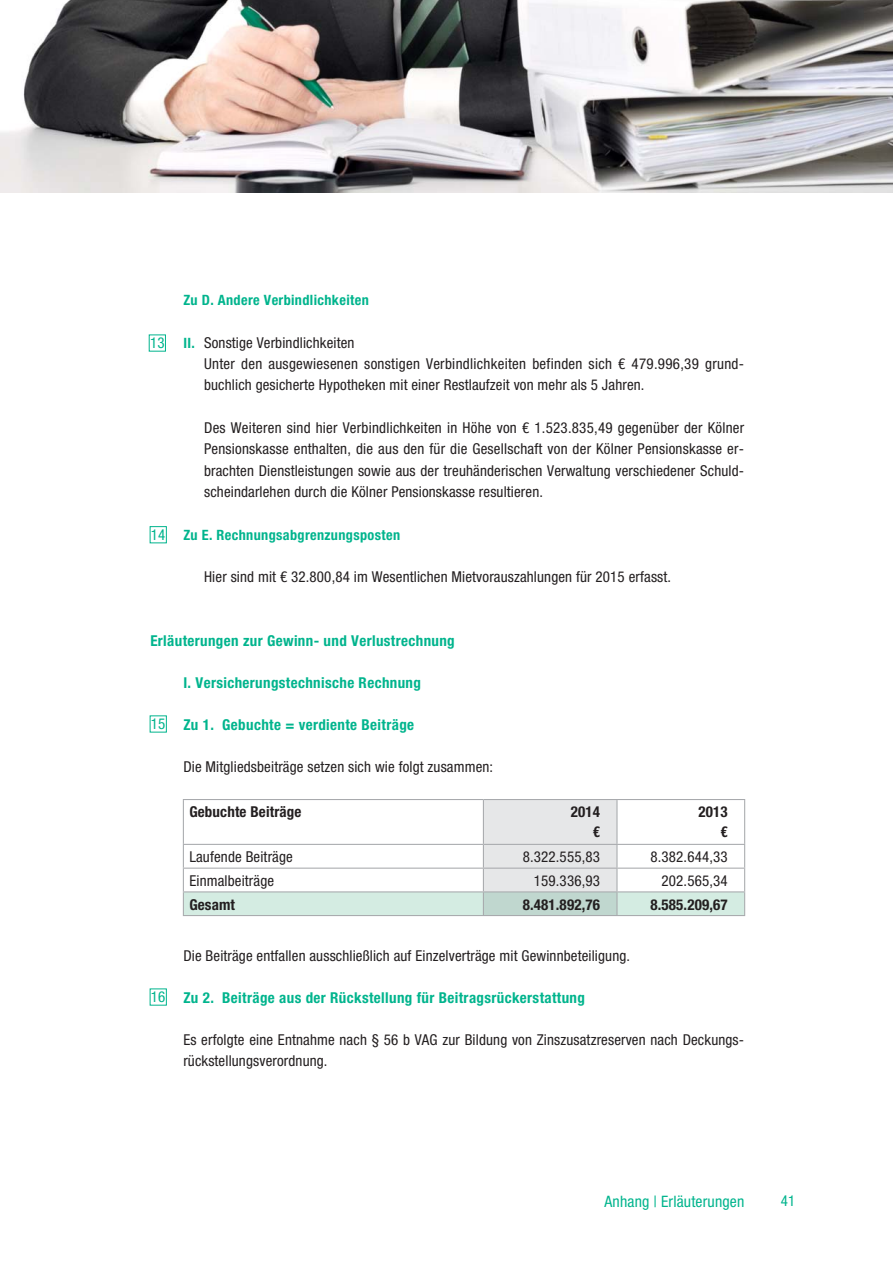
<style>
.page{position:relative;width:893px;height:1263px;background:#fff}
.page>*{position:absolute;margin:0;border:0;box-sizing:border-box;transform-origin:0 0}
.t1{font:condensed 15.75px "Helvetica Neue LT";letter-spacing:.01em;color:#00b48d}
.t2{font:condensed 15px/21.3px "Helvetica Neue LT";letter-spacing:.01em;color:#231f20}
.t3{font:700 condensed 15px "Helvetica Neue LT";letter-spacing:.025em;color:#00b48d}
.t4{font:700 condensed 15px/19.5px "Helvetica Neue LT";letter-spacing:.01em;color:#231f20;text-align:right}
.t5{font:condensed 15px "Helvetica Neue LT";letter-spacing:.01em;color:#00b48d}
.t6{font:700 condensed 14.25px "Helvetica Neue LT";letter-spacing:.025em;color:#00b48d}
.s1{font-weight:700;font-size:14.25px;color:#00b48d}
</style>
<div class="page">
<img style="left:0;top:0;width:893px;height:193px">
<svg style="left:183px;top:799px;width:562px;height:116px"></svg>
<hr style="left:183px;top:915px;width:562px;height:1px;background:#a7a9ac">
<div style="left:150px;top:526px;width:17px;height:17px;border:1px solid #00b48d"></div>
<p class="t5" style="left:150px;top:337px;width:16px">13</p>
<p class="t5" style="left:151px;top:529px;width:16px">14</p>
<p class="t6" style="left:183px;top:295px;width:187px">Zu D. Andere Verbindlichkeiten</p>
<p class="t2" style="left:204px;top:334px;width:542px;text-indent:-21px"><span class="s1">II.</span> Sonstige Verbindlichkeiten<br>Unter den ausgewiesenen sonstigen Verbindlichkeiten befinden sich € 479.996,39 grund&shy;buchlich gesicherte Hypotheken mit einer Restlaufzeit von mehr als 5 Jahren.</p>
<p class="t2" style="left:204px;top:419px;width:542px;text-align:justify">Des Weiteren sind hier Verbindlichkeiten in Höhe von € 1.523.835,49 gegenüber der Kölner Pensionskasse enthalten, die aus den für die Gesellschaft von der Kölner Pensionskasse er&shy;brachten Dienstleistungen sowie aus der treuhänderischen Verwaltung verschiedener Schuld&shy;scheindarlehen durch die Kölner Pensionskasse resultieren.</p>
<p class="t6" style="left:183px;top:529px;width:218px">Zu E. Rechnungsabgrenzungsposten</p>
<p class="t2" style="left:204px;top:568px;width:468px">Hier sind mit € 32.800,84 im Wesentlichen Mietvorauszahlungen für 2015 erfasst.</p>
<p class="t3" style="left:150px;top:635px;width:306px">Erläuterungen zur Gewinn- und Verlustrechnung</p>
<p class="t3" style="left:183px;top:677px;width:239px">I. Versicherungstechnische Rechnung</p>
<p class="t3" style="left:183px;top:719px;width:232px">Zu 1. Gebuchte = verdiente Beiträge</p>
<p class="t2" style="left:183px;top:757px;width:311px">Die Mitgliedsbeiträge setzen sich wie folgt zusammen:</p>
<p class="t5" style="left:151px;top:718px;width:16px">15</p>
<p class="t5" style="left:151px;top:991px;width:16px">16</p>
<p class="t4" style="left:189px;top:804px;width:114px">Gebuchte Beiträge</p>
<p class="t4" style="left:571px;top:804px;width:31px">2014 €</p>
<p class="t4" style="left:698px;top:804px;width:31px">2013 €</p>
<p class="t2" style="left:189px;top:848px;width:105px">Laufende Beiträge</p>
<p class="t2" style="left:523px;top:848px;width:79px">8.322.555,83</p>
<p class="t2" style="left:650px;top:848px;width:79px">8.382.644,33</p>
<p class="t2" style="left:189px;top:872px;width:86px">Einmalbeiträge</p>
<p class="t2" style="left:534px;top:872px;width:68px">159.336,93</p>
<p class="t2" style="left:661px;top:872px;width:68px">202.565,34</p>
<p class="t4" style="left:189px;top:896px;width:47px">Gesamt</p>
<p class="t4" style="left:523px;top:896px;width:79px">8.481.892,76</p>
<p class="t4" style="left:650px;top:896px;width:79px">8.585.209,67</p>
<p class="t2" style="left:183px;top:946px;width:448px">Die Beiträge entfallen ausschließlich auf Einzelverträge mit Gewinnbeteiligung.</p>
<p class="t3" style="left:183px;top:992px;width:403px">Zu 2. Beiträge aus der Rückstellung für Beitragsrückerstattung</p>
<p class="t2" style="left:183px;top:1030px;width:562px">Es erfolgte eine Entnahme nach § 56 b VAG zur Bildung von Zinszusatzreserven nach Deckungs&shy;rückstellungsverordnung.</p>
<p class="t1" style="left:605px;top:1196px;width:141px">Anhang | Erläuterungen</p>
<p class="t5" style="left:781px;top:1195px;width:16px">41</p>
</div>
